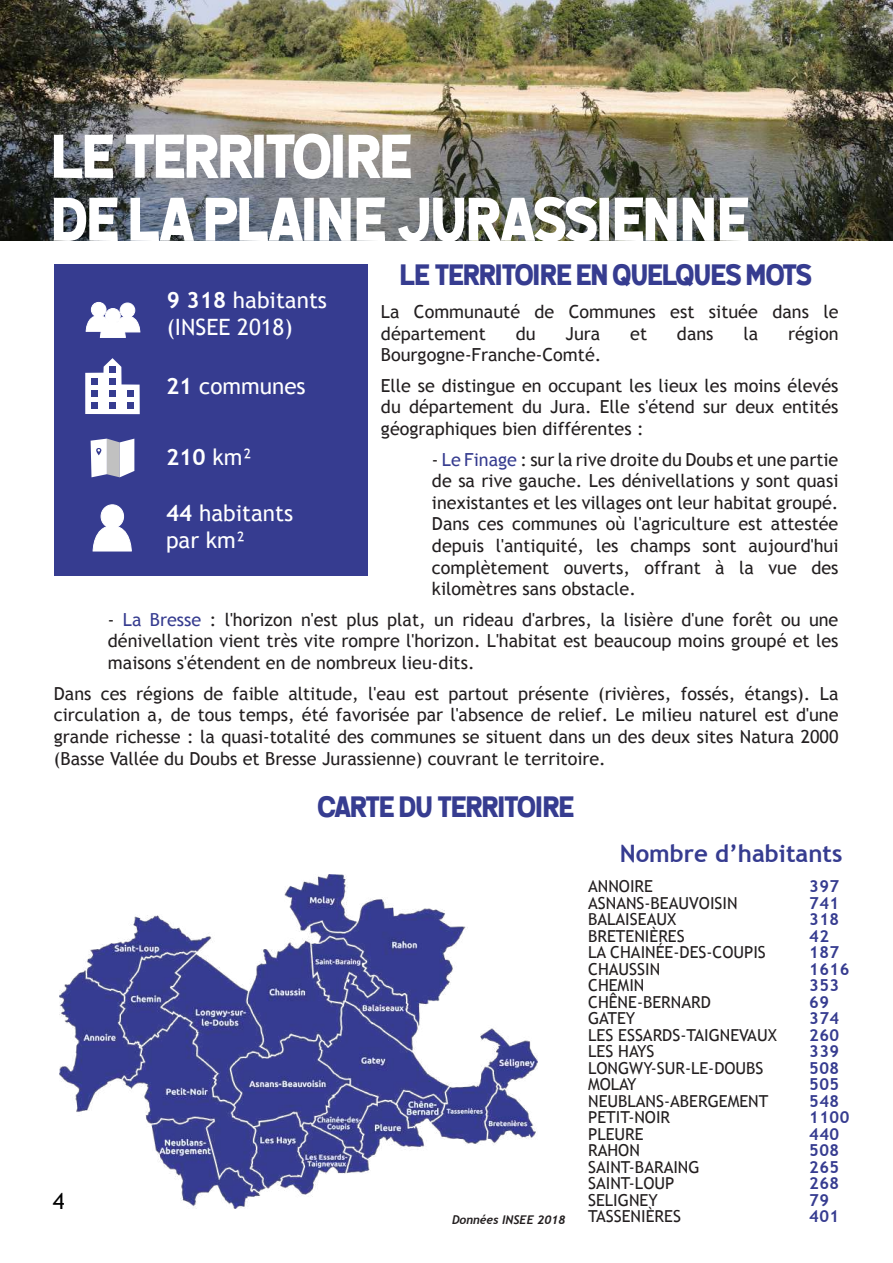
<style>
.page{position:relative;width:893px;height:1263px;background:#fff}
.page>*{position:absolute;margin:0;border:0;box-sizing:border-box;transform-origin:0 0}
.t1{font:63px/63px "Questrian 2";color:#fff}
.t2{font:30px "Questrian 2";color:#363c90}
.t3{font:700 24px "Trebuchet MS";color:#363c90}
.t4{font:22.5px/27px "Trebuchet MS";color:#fff}
.t5{font:700 22.5px "Trebuchet MS";color:#fff}
.t6{font:22.5px "Trebuchet MS";color:#000}
.t7{font:18px/21.6px "Trebuchet MS";color:#231f20}
.t8{font:16.5px/16.5px "Trebuchet MS";color:#231f20}
.t9{font:700 16.5px/16.5px "Trebuchet MS";letter-spacing:.03em;color:#363c90}
.t10{font:italic 700 12px "Trebuchet";color:#231f20}
.s1{font-weight:700}
.s2{color:#363c90}
.s3{font-weight:400}
</style>
<div class="page">
<img style="left:0;top:0;width:893px;height:240px">
<div style="left:54px;top:264px;width:313px;height:311px;background:#363c90"></div>
<div style="left:91px;top:302px;width:15px;height:15px;background:#fff;border-radius:50%"></div>
<div style="left:91px;top:302px;width:15px;height:15px;border:1px solid #fff;border-radius:50%"></div>
<div style="left:120px;top:303px;width:15px;height:15px;background:#fff;border-radius:50%"></div>
<div style="left:120px;top:303px;width:15px;height:15px;border:1px solid #fff;border-radius:50%"></div>
<div style="left:106px;top:308px;width:14px;height:15px;background:#fff;border-radius:50%"></div>
<div style="left:105px;top:308px;width:16px;height:15px;border:1px solid #fff;border-radius:50%"></div>
<svg style="left:86px;top:315px;width:54px;height:23px"></svg>
<svg style="left:85px;top:358px;width:55px;height:56px"></svg>
<div style="left:109px;top:367px;width:7px;height:6px;background:#363c90"></div>
<div style="left:91px;top:379px;width:7px;height:6px;background:#363c90"></div>
<div style="left:91px;top:390px;width:6px;height:7px;background:#363c90"></div>
<div style="left:91px;top:402px;width:6px;height:7px;background:#363c90"></div>
<div style="left:109px;top:402px;width:7px;height:7px;background:#363c90"></div>
<div style="left:109px;top:390px;width:7px;height:7px;background:#363c90"></div>
<div style="left:109px;top:379px;width:7px;height:6px;background:#363c90"></div>
<div style="left:127px;top:390px;width:7px;height:7px;background:#363c90"></div>
<div style="left:127px;top:402px;width:7px;height:6px;background:#363c90"></div>
<svg style="left:91px;top:439px;width:43px;height:38px;background:#dadae3"></svg>
<svg style="left:92px;top:525px;width:40px;height:27px"></svg>
<div style="left:101px;top:505px;width:23px;height:23px;background:#fff;border-radius:50%"></div>
<div style="left:101px;top:504px;width:23px;height:24px;border:1px solid #fff;border-radius:50%"></div>
<div style="left:107px;top:525px;width:10px;height:5px;background:#fff"></div>
<img style="left:59px;top:875px;width:478px;height:334px">
<h1 class="t1" style="left:54px;top:124px;width:698px">LE TERRITOIRE<br>DE LA PLAINE JURASSIENNE</h1>
<h2 class="t2" style="left:401px;top:258px;width:413px">LE TERRITOIRE EN QUELQUES MOTS</h2>
<p class="t4" style="left:167px;top:287px;width:162px"><span class="s1">9 318</span> habitants (INSEE 2018)</p>
<p class="t4" style="left:166px;top:372px;width:141px"><span class="s1">21</span> communes</p>
<p class="t7" style="left:381px;top:301px;width:459px">La Communauté de Communes est située dans le département</p>
<p class="t7" style="left:516px;top:323px;width:21px">du</p>
<p class="t7" style="left:565px;top:323px;width:36px">Jura</p>
<p class="t7" style="left:630px;top:323px;width:18px">et</p>
<p class="t7" style="left:677px;top:323px;width:38px">dans</p>
<p class="t7" style="left:743px;top:323px;width:16px">la</p>
<p class="t7" style="left:788px;top:323px;width:52px">région</p>
<p class="t7" style="left:381px;top:340px;width:459px;line-height:30.6px">Bourgogne-Franche-Comté.<br>Elle se distingue en occupant les lieux les moins élevés</p>
<p class="t7" style="left:381px;top:396px;width:459px">du département du Jura. Elle s'étend sur deux entités géographiques bien différentes :</p>
<p class="t7" style="left:432px;top:449px;width:408px;text-align:justify">- <span class="s2">Le Finage</span> : sur la rive droite du Doubs et une partie de sa rive gauche. Les dénivellations y sont quasi inexistantes et les villages ont leur habitat groupé.<br>Dans ces communes où l'agriculture est attestée depuis l'antiquité, les champs sont aujourd'hui complètement ouverts, offrant à la vue des kilomètres sans obstacle.</p>
<p class="t7" style="left:108px;top:609px;width:732px;text-align:justify">- <span class="s2">La Bresse</span> : l'horizon n'est plus plat, un rideau d'arbres, la lisière d'une forêt ou une dénivellation vient très vite rompre l'horizon. L'habitat est beaucoup moins groupé et les maisons s'étendent en de nombreux lieu-dits.</p>
<p class="t7" style="left:54px;top:683px;width:786px;text-align:justify">Dans ces régions de faible altitude, l'eau est partout présente (rivières, fossés, étangs). La circulation a, de tous temps, été favorisée par l'absence de relief. Le milieu naturel est d'une grande richesse : la quasi-totalité des communes se situent dans un des deux sites Natura 2000 (Basse Vallée du Doubs et Bresse Jurassienne) couvrant le territoire.</p>
<p class="t5" style="left:166px;top:443px;width:88px">210 <span class="s3">km²</span></p>
<p class="t4" style="left:166px;top:500px;width:129px"><span class="s1">44</span> habitants par km²</p>
<p class="t6" style="left:53px;top:1187px;width:13px">4</p>
<h2 class="t2" style="left:318px;top:790px;width:258px">CARTE DU TERRITOIRE</h2>
<p class="t10" style="left:452px;top:1212px;width:115px">Données INSEE 2018</p>
<h3 class="t3" style="left:620px;top:838px;width:224px">Nombre d’habitants</h3>
<p class="t8" style="left:588px;top:878px;width:190px">ANNOIRE<br>ASNANS-BEAUVOISIN<br>BALAISEAUX<br>BRETENIÈRES<br>LA CHAINÉE-DES-COUPIS<br>CHAUSSIN<br>CHEMIN<br>CHÊNE-BERNARD<br>GATEY<br>LES ESSARDS-TAIGNEVAUX<br>LES HAYS<br>LONGWY-SUR-LE-DOUBS<br>MOLAY<br>NEUBLANS-ABERGEMENT<br>PETIT-NOIR<br>PLEURE<br>RAHON<br>SAINT-BARAING<br>SAINT-LOUP<br>SELIGNEY<br>TASSENIÈRES</p>
<p class="t9" style="left:809px;top:878px;width:42px">397<br>741<br>318<br>42<br>187<br>1616<br>353<br>69<br>374<br>260<br>339<br>508<br>505<br>548<br>1100<br>440<br>508<br>265<br>268<br>79<br>401</p>
</div>
